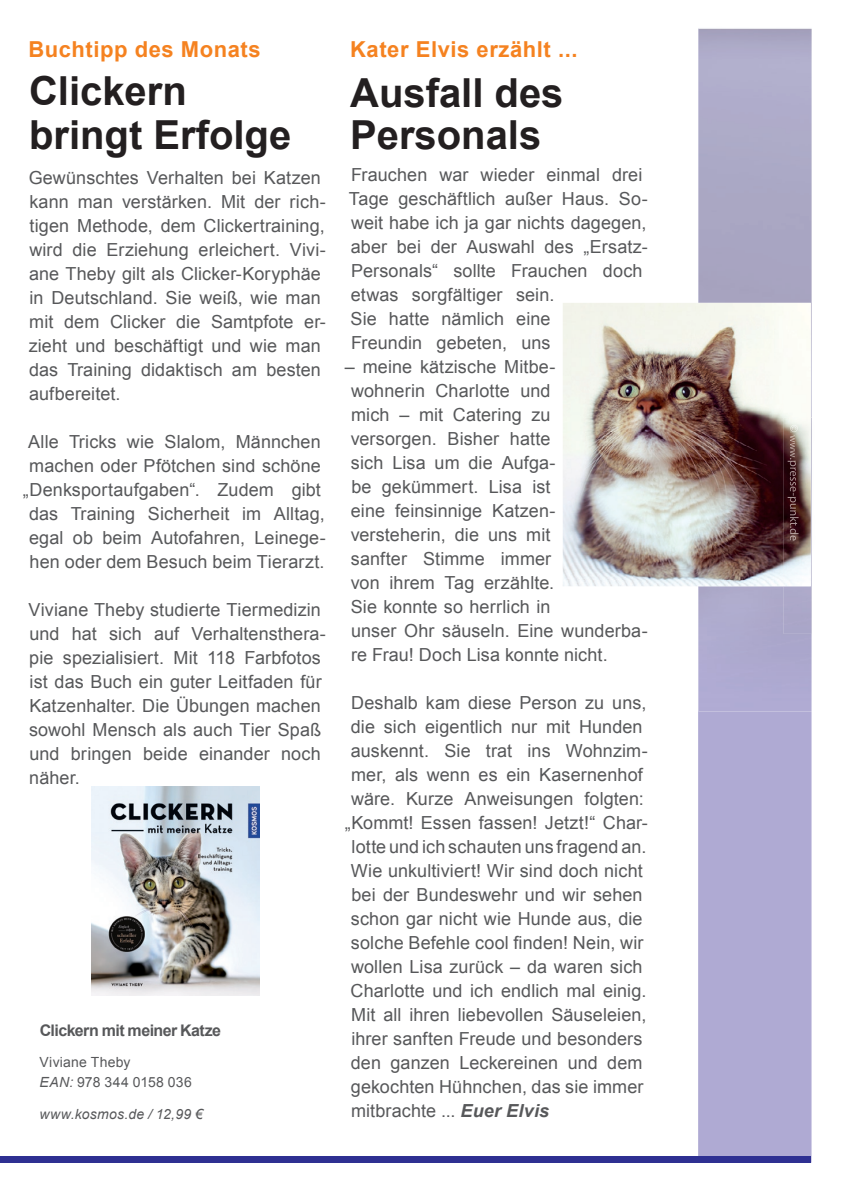
<style>
.page{position:relative;width:842px;height:1191px;background:#fff}
.page>*{position:absolute;margin:0;border:0;box-sizing:border-box;transform-origin:0 0}
.t1{font:700 40px/44px "Arial";color:#231f20}
.t2{font:700 22px "Arial";letter-spacing:.025em;color:#f58220}
.t3{font:18px/24px "Arial";letter-spacing:.005em;color:#57585a}
.t4{font:700 16px "Arial";letter-spacing:-.035em;color:#57585a}
.t5{font:14px/20px "Arial";letter-spacing:.015em;color:#57585a}
.t6{font:italic 14px "Arial";letter-spacing:.015em;color:#57585a}
.s1{font-style:italic}
.s2{font-weight:700;font-style:italic}
</style>
<div class="page">
<div style="left:698px;top:711px;width:113px;height:446px;background:#afaad3"></div>
<div style="left:0;top:1157px;width:811px;height:6px;background:#2e3092"></div>
<img style="left:698px;top:28px;width:113px;height:683px">
<img style="left:563px;top:303px;width:248px;height:283px">
<img style="left:91px;top:786px;width:168px;height:209px">
<img style="left:784px;top:418px;width:28px;height:216px">
<img style="left:784px;top:418px;width:27px;height:168px">
<svg style="left:790px;top:425px;width:8px;height:7px"></svg>
<img style="left:790px;top:435px;width:5px;height:22px">
<img style="left:788px;top:458px;width:10px;height:82px">
<p class="t2" style="left:28px;top:35px;width:234px">Buchtipp des Monats</p>
<p class="t2" style="left:350px;top:35px;width:229px">Kater Elvis erzählt ...</p>
<h1 class="t1" style="left:29px;top:70px;width:264px">Clickern bringt Erfolge</h1>
<h1 class="t1" style="left:350px;top:73px;width:215px;line-height:42px">Ausfall des<br>Personals</h1>
<p class="t3" style="left:29px;top:166px;width:299px">Gewünschtes Verhalten bei Katzen kann man verstärken. Mit der rich&shy;tigen Methode, dem Clickertraining, wird die Erziehung erleichert. Vivi&shy;ane Theby gilt als Clicker-Koryphäe in Deutschland. Sie weiß, wie man mit dem Clicker die Samtpfote er&shy;zieht und beschäftigt und wie man das Training didaktisch am besten aufbereitet.</p>
<p class="t3" style="left:23px;top:430px;width:304px;text-align:center">Alle Tricks wie Slalom, Männchen machen oder Pfötchen sind schöne „Denksportaufgaben“. Zudem gibt das Training Sicherheit im Alltag, egal ob beim Autofahren, Leinege&shy;hen oder dem Besuch beim Tierarzt.</p>
<p class="t3" style="left:28px;top:598px;width:299px">Viviane Theby studierte Tiermedizin und hat sich auf Verhaltensthera&shy;pie spezialisiert. Mit 118 Farbfotos ist das Buch ein guter Leitfaden für<br>Katzenhalter. Die Übungen machen sowohl Mensch als auch Tier Spaß und bringen beide einander noch näher.</p>
<p class="t4" style="left:40px;top:1019px;width:183px">Clickern mit meiner Katze</p>
<p class="t5" style="left:40px;top:1052px;width:154px">Viviane Theby<br><span class="s1">EAN:</span> 978 344 0158 036</p>
<p class="t6" style="left:39px;top:1104px;width:165px">www.kosmos.de / 12,99 €</p>
<p class="t3" style="left:349px;top:163px;width:300px">Frauchen war wieder einmal drei<br>Tage geschäftlich außer Haus. So&shy;weit habe ich ja gar nichts dagegen, aber bei der Auswahl des „Ersatz-<br>Personals“ sollte Frauchen doch etwas sorgfältiger sein.<br>Sie hatte nämlich eine<br>Freundin gebeten, uns</p>
<p class="t3" style="left:351px;top:355px;width:299px;text-indent:-6px">– meine kätzische Mitbe-<br>wohnerin Charlotte und<br>mich – mit Catering zu<br>versorgen. Bisher hatte<br>sich Lisa um die Aufga-<br>be gekümmert. Lisa ist<br>eine feinsinnige Katzen&shy;versteherin, die uns mit<br>sanfter Stimme immer<br>von ihrem Tag erzählte.<br>Sie konnte so herrlich in<br>unser Ohr säuseln. Eine wunderba&shy;re Frau! Doch Lisa konnte nicht.</p>
<p class="t3" style="left:351px;top:691px;width:297px">Deshalb kam diese Person zu uns,</p>
<p class="t3" style="left:351px;top:715px;width:293px">die sich eigentlich nur mit Hunden</p>
<p class="t3" style="left:351px;top:739px;width:298px">auskennt. Sie trat ins Wohnzim-</p>
<p class="t3" style="left:351px;top:763px;width:293px">mer, als wenn es ein Kasernenhof</p>
<p class="t3" style="left:351px;top:787px;width:294px">wäre. Kurze Anweisungen folgten:</p>
<p class="t3" style="left:345px;top:811px;width:304px">„Kommt! Essen fassen! Jetzt!“ Char-</p>
<p class="t3" style="left:352px;top:835px;width:296px">lotte und ich schauten uns fragend an.</p>
<p class="t3" style="left:351px;top:859px;width:293px">Wie unkultiviert! Wir sind doch nicht</p>
<p class="t3" style="left:351px;top:883px;width:293px">bei der Bundeswehr und wir sehen</p>
<p class="t3" style="left:351px;top:907px;width:293px">schon gar nicht wie Hunde aus, die</p>
<p class="t3" style="left:351px;top:931px;width:294px">solche Befehle cool finden! Nein, wir</p>
<p class="t3" style="left:351px;top:955px;width:293px">wollen Lisa zurück – da waren sich</p>
<p class="t3" style="left:351px;top:979px;width:297px">Charlotte und ich endlich mal einig.</p>
<p class="t3" style="left:351px;top:1003px;width:297px">Mit all ihren liebevollen Säuseleien,</p>
<p class="t3" style="left:351px;top:1027px;width:293px">ihrer sanften Freude und besonders</p>
<p class="t3" style="left:351px;top:1051px;width:293px">den ganzen Leckereinen und dem</p>
<p class="t3" style="left:351px;top:1075px;width:294px">gekochten Hühnchen, das sie immer</p>
<p class="t3" style="left:351px;top:1099px;width:200px">mitbrachte ... <span class="s2">Euer Elvis</span></p>
</div>
